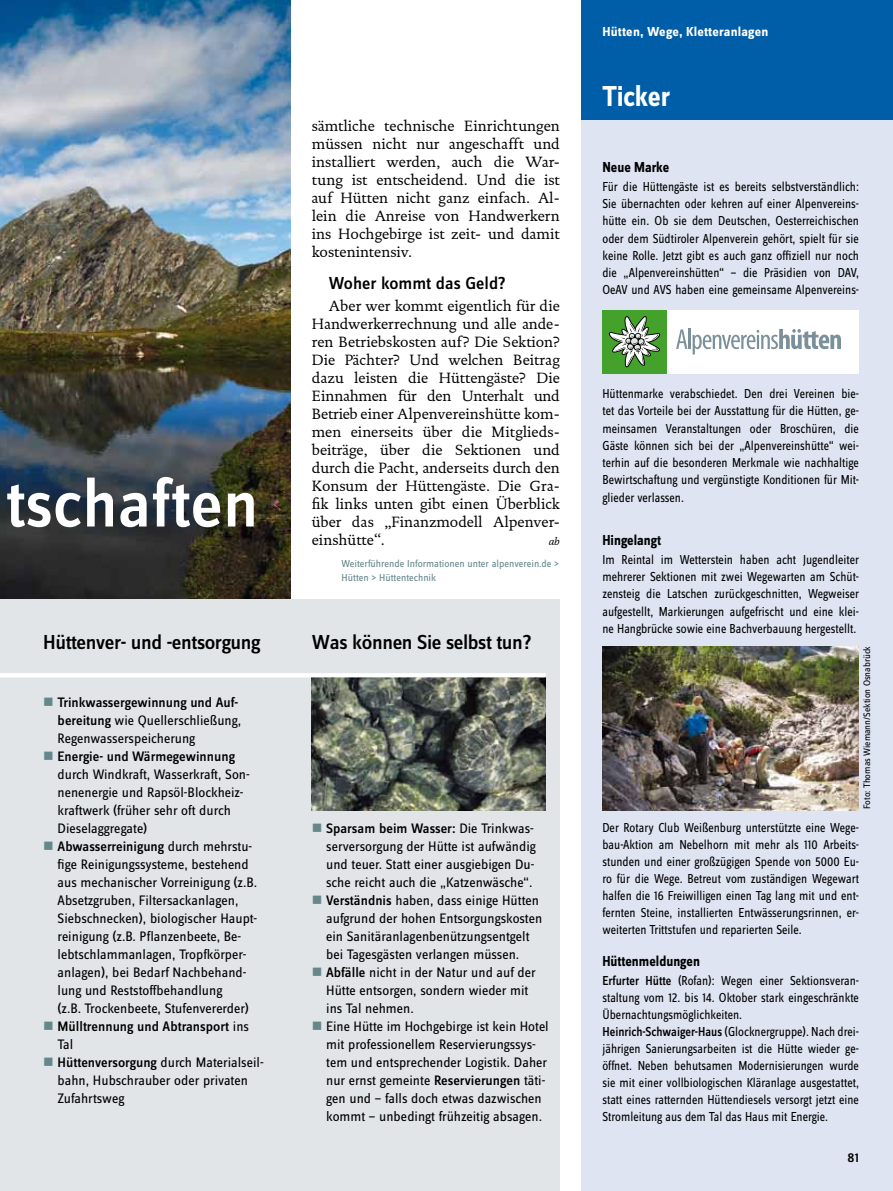
<style>
.page{position:relative;width:893px;height:1191px;background:#fff}
.page>*{position:absolute;margin:0;border:0;box-sizing:border-box;transform-origin:0 0}
.t1{font:500 70.2px "Zine Sans Dis";color:#fff}
.t2{font:700 30px "Zine Sans Dis";letter-spacing:-.01em;color:#fff;scale:.9 1}
.t3{font:500 21px "Zine Sans Dis";letter-spacing:-.02em;color:#000}
.t4{font:500 18px "Zine Sans Dis";color:#000}
.t5{font:15px/18px "DTL Documenta ST";color:#000;text-align:justify}
.t6{font:700 15px "Zine Sans Dis";color:#000;scale:.9 1}
.t7{font:14.25px/18px "Zine Sans Dis";color:#000}
.t8{font:500 14.25px/18px "Zine Sans Dis";color:#000}
.t9{font:13.5px/17.2px "Zine Sans Dis";color:#000;text-align:justify;scale:.9 1}
.t10{font:700 13.5px "Zine Sans Dis";letter-spacing:.01em;color:#fff}
.t11{font:500 13.5px "Zine Sans Dis";color:#000}
.t12{font:10.5px/13.5px "Zine Sans Dis";color:#65878c}
.t13{font:italic 10.5px "DTL Documenta T";color:#000}
.t14{font:9.75px "Zine Sans Dis";color:#000}
.s1{color:#65878c}
.s2{font-weight:500}
.s3{font-weight:400}
</style>
<div class="page">
<div style="left:0;top:600px;width:560px;height:591px;background:#e2e5e8"></div>
<div style="left:581px;top:0;width:312px;height:1191px;background:#dfe4f2"></div>
<div style="left:581px;top:0;width:312px;height:119px;background:#005ea8"></div>
<img style="left:0;top:0;width:291px;height:599px">
<img style="left:312px;top:677px;width:234px;height:133px">
<hr style="left:0;top:673px;width:546px;height:4px;background:#fff">
<div style="left:602px;top:311px;width:257px;height:63px;background:#fff"></div>
<div style="left:602px;top:311px;width:64px;height:63px;background:#44a12b"></div>
<svg style="left:609px;top:316px;width:51px;height:52px"></svg>
<svg style="left:676px;top:329px;width:165px;height:25px"></svg>
<img style="left:602px;top:646px;width:257px;height:164px">
<h1 class="t1" style="left:6px;top:466px;width:254px">tschaften</h1>
<h3 class="t3" style="left:43px;top:631px;width:219px">Hüttenver- und -entsorgung</h3>
<p class="t7" style="left:58px;top:694px;width:185px;text-indent:-14px"><span class="s1">■</span> <span class="s2">Trinkwassergewinnung und Auf&shy;bereitung</span> wie Quellerschließung,<br>Regenwasserspeicherung</p>
<p class="t7" style="left:58px;top:748px;width:194px;text-indent:-14px"><span class="s1">■</span> <span class="s2">Energie- und Wärmegewinnung </span>durch Windkraft, Wasserkraft, Son&shy;nenenergie und Rapsöl-Blockheiz&shy;kraftwerk (früher sehr oft durch<br>Dieselaggregate)</p>
<p class="t7" style="left:58px;top:838px;width:201px;text-indent:-14px"><span class="s1">■</span> <span class="s2">Abwasserreinigung</span> durch mehrstu&shy;fige Reinigungssysteme, bestehend aus mechanischer Vorreinigung (z.B.<br>Absetzgruben, Filtersackanlagen, Siebschnecken), biologischer Haupt&shy;reinigung (z.B. Pflanzenbeete, Be&shy;lebtschlammanlagen, Tropfkörper&shy;anlagen), bei Bedarf Nachbehand&shy;lung und Reststoffbehandlung<br>(z.B. Trockenbeete, Stufenvererder)</p>
<p class="t8" style="left:58px;top:1018px;width:193px;text-indent:-14px"><span class="s1">■</span> Mülltrennung und Abtransport <span class="s3">ins<br>Tal</span></p>
<p class="t7" style="left:58px;top:1054px;width:208px;text-indent:-14px"><span class="s1">■</span> <span class="s2">Hüttenversorgung</span> durch Materialseil&shy;bahn, Hubschrauber oder privaten<br>Zufahrtsweg</p>
<p class="t5" style="left:312px;top:117px;width:250px">sämtliche technische Einrichtungen müssen nicht nur angeschafft und installiert werden, auch die War&shy;tung ist entscheidend. Und die ist auf Hütten nicht ganz einfach. Al&shy;lein die Anreise von Handwerkern ins Hochgebirge ist zeit- und damit kostenintensiv.</p>
<h3 class="t4" style="left:329px;top:273px;width:178px">Woher kommt das Geld?</h3>
<p class="t5" style="left:312px;top:297px;width:250px;text-align:left;text-indent:17px">Aber wer kommt eigentlich für die Handwerkerrechnung und alle ande&shy;ren Betriebskosten auf? Die Sektion?<br>Die Pächter? Und welchen Beitrag dazu leisten die Hüttengäste? Die Einnahmen für den Unterhalt und Betrieb einer Alpenvereinshütte kom&shy;men einerseits über die Mitglieds&shy;beiträge, über die Sektionen und durch die Pacht, anderseits durch den Konsum der Hüttengäste. Die Gra&shy;fik links unten gibt einen Überblick über das „Finanzmodell Alpenver&shy;einshütte“.</p>
<p class="t13" style="left:549px;top:535px;width:13px">ab</p>
<p class="t12" style="left:342px;top:558px;width:219px">Weiterführende Informationen unter alpenverein.de &gt;<br>Hütten &gt; Hüttentechnik</p>
<h3 class="t3" style="left:312px;top:631px;width:221px">Was können Sie selbst tun?</h3>
<p class="t7" style="left:326px;top:820px;width:211px;text-indent:-14px"><span class="s1">■</span> <span class="s2">Sparsam beim Wasser:</span> Die Trinkwas&shy;serversorgung der Hütte ist aufwändig und teuer. Statt einer ausgiebigen Du&shy;sche reicht auch die „Katzenwäsche“.</p>
<p class="t7" style="left:326px;top:892px;width:218px;text-indent:-14px"><span class="s1">■</span> <span class="s2">Verständnis</span> haben, dass einige Hütten aufgrund der hohen Entsorgungskosten ein Sanitäranlagenbenützungsentgelt bei Tagesgästen verlangen müssen.</p>
<p class="t7" style="left:326px;top:964px;width:211px;text-indent:-14px"><span class="s1">■</span> <span class="s2">Abfälle</span> nicht in der Natur und auf der<br>Hütte entsorgen, sondern wieder mit ins Tal nehmen.</p>
<p class="t7" style="left:326px;top:1018px;width:224px;text-indent:-14px"><span class="s1">■</span> Eine Hütte im Hochgebirge ist kein Hotel mit professionellem Reservierungssys&shy;tem und entsprechender Logistik. Daher nur ernst gemeinte <span class="s2">Reservierungen</span> täti&shy;gen und — falls doch etwas dazwischen kommt — unbedingt frühzeitig absagen.</p>
<p class="t10" style="left:602px;top:25px;width:167px">Hütten, Wege, Kletteranlagen</p>
<h2 class="t2" style="left:602px;top:81px;width:77px">Ticker</h2>
<p class="t6" style="left:602px;top:159px;width:76px">Neue Marke</p>
<p class="t9" style="left:602px;top:179px;width:287px">Für die Hüttengäste ist es bereits selbstverständlich:<br>Sie übernachten oder kehren auf einer Alpenvereins&shy;hütte ein. Ob sie dem Deutschen, Oesterreichischen oder dem Südtiroler Alpenverein gehört, spielt für sie keine Rolle. Jetzt gibt es auch ganz offiziell nur noch die „Alpenvereinshütten“ — die Präsidien von DAV, OeAV und AVS haben eine gemeinsame Alpenvereins-</p>
<p class="t9" style="left:602px;top:386px;width:287px">Hüttenmarke verabschiedet. Den drei Vereinen bie&shy;tet das Vorteile bei der Ausstattung für die Hütten, ge&shy;meinsamen Veranstaltungen oder Broschüren, die Gäste können sich bei der „Alpenvereinshütte“ wei&shy;terhin auf die besonderen Merkmale wie nachhaltige Bewirtschaftung und vergünstigte Konditionen für Mit&shy;glieder verlassen.</p>
<p class="t6" style="left:602px;top:531px;width:67px">Hingelangt</p>
<p class="t9" style="left:602px;top:551px;width:287px">Im Reintal im Wetterstein haben acht Jugendleiter mehrerer Sektionen mit zwei Wegewarten am Schüt&shy;zensteig die Latschen zurückgeschnitten, Wegweiser aufgestellt, Markierungen aufgefrischt und eine klei&shy;ne Hangbrücke sowie eine Bachverbauung hergestellt.</p>
<p class="t14" style="left:862px;top:808px;width:164px;rotate:-90deg">Foto: Thomas Wiemann/Sektion Osnabrück</p>
<p class="t9" style="left:602px;top:820px;width:287px">Der Rotary Club Weißenburg unterstützte eine Wege&shy;bau-Aktion am Nebelhorn mit mehr als 110 Arbeits&shy;stunden und einer großzügigen Spende von 5000 Eu&shy;ro für die Wege. Betreut vom zuständigen Wegewart halfen die 16 Freiwilligen einen Tag lang mit und ent&shy;fernten Steine, installierten Entwässerungsrinnen, er&shy;weiterten Trittstufen und reparierten Seile.</p>
<p class="t6" style="left:602px;top:953px;width:110px">Hüttenmeldungen</p>
<p class="t9" style="left:602px;top:972px;width:287px;text-align:left"><span class="s2">Erfurter Hütte</span> (Rofan): Wegen einer Sektionsveran&shy;staltung vom 12. bis 14. Oktober stark eingeschränkte Übernachtungsmöglichkeiten.<br><span class="s2">Heinrich-Schwaiger-Haus</span> (Glocknergruppe). Nach drei&shy;jährigen Sanierungsarbeiten ist die Hütte wieder ge&shy;öffnet. Neben behutsamen Modernisierungen wurde sie mit einer vollbiologischen Kläranlage ausgestattet, statt eines ratternden Hüttendiesels versorgt jetzt eine Stromleitung aus dem Tal das Haus mit Energie.</p>
<p class="t11" style="left:847px;top:1150px;width:13px">81</p>
</div>
